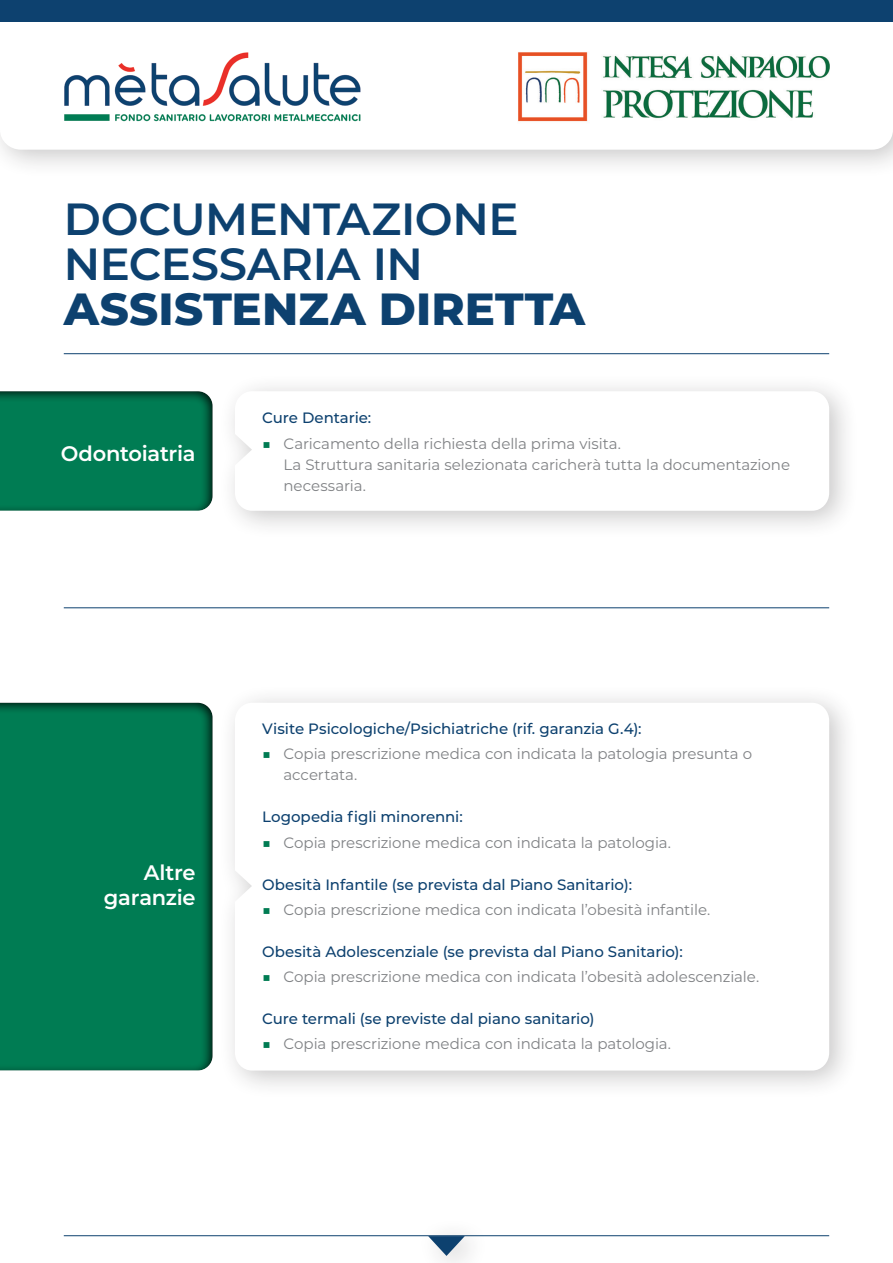
<style>
.page{position:relative;width:893px;height:1263px;background:#fff}
.page>*{position:absolute;margin:0;border:0;box-sizing:border-box;transform-origin:0 0}
.t1{font:600 45px/45px "Montserrat";letter-spacing:-.01em;color:#0d416f}
.t2{font:800 45px "Montserrat";letter-spacing:.005em;color:#0d416f}
.t3{font:600 21px/25.2px "Montserrat";letter-spacing:-.015em;color:#fff;text-align:right}
.t4{font:15px/21px "Montserrat";letter-spacing:-.005em;color:#808285}
.t5{font:500 15px "Montserrat";letter-spacing:-.005em;color:#0d416f}
.s1{font-weight:600;color:#007c53}
</style>
<div class="page">
<div style="left:0;top:0;width:893px;height:179px;background:#231f20;opacity:.25"></div>
<svg style="left:0;top:21px;width:893px;height:129px"></svg>
<img style="left:501px;top:34px;width:346px;height:105px">
<img style="left:55px;top:44px;width:314px;height:88px">
<div style="left:0;top:0;width:893px;height:21px;background:#0d416f"></div>
<div style="left:218px;top:684px;width:642px;height:416px;background:#231f20;opacity:.25"></div>
<svg style="left:235px;top:703px;width:594px;height:367px"></svg>
<div style="left:0;top:700px;width:215px;height:372px;background:#231f20;opacity:.96"></div>
<hr style="left:64px;top:353px;width:765px;height:1px;background:#0d416f">
<hr style="left:64px;top:1235px;width:765px;height:1px;background:#0d416f">
<div style="left:415px;top:1217px;width:76px;height:46px;background:#fdfdfd"></div>
<svg style="left:428px;top:1236px;width:37px;height:20px"></svg>
<div style="left:218px;top:372px;width:642px;height:168px;background:#231f20;opacity:.25"></div>
<svg style="left:235px;top:391px;width:594px;height:120px"></svg>
<div style="left:0;top:390px;width:215px;height:121px;background:#231f20;opacity:.96"></div>
<hr style="left:64px;top:607px;width:765px;height:1px;background:#0d416f">
<h1 class="t1" style="left:64px;top:194px;width:456px">DOCUMENTAZIONE<br>NECESSARIA IN</h1>
<h1 class="t2" style="left:64px;top:276px;width:523px">ASSISTENZA DIRETTA</h1>
<h2 class="t3" style="left:61px;top:440px;width:136px">Odontoiatria</h2>
<p class="t5" style="left:262px;top:407px;width:111px">Cure Dentarie:</p>
<p class="t4" style="left:283px;top:432px;width:508px;text-indent:-21px"><span class="s1">■</span> Caricamento della richiesta della prima visita.<br>La Struttura sanitaria selezionata caricherà tutta la documentazione necessaria.</p>
<h2 class="t3" style="left:104px;top:859px;width:93px">Altre garanzie</h2>
<p class="t5" style="left:262px;top:718px;width:381px">Visite Psicologiche/Psichiatriche (rif. garanzia G.4):</p>
<p class="t4" style="left:283px;top:743px;width:470px;text-indent:-21px"><span class="s1">■</span> Copia prescrizione medica con indicata la patologia presunta o accertata.</p>
<p class="t5" style="left:262px;top:807px;width:202px">Logopedia figli minorenni:</p>
<p class="t4" style="left:262px;top:831px;width:410px"><span class="s1">■</span> Copia prescrizione medica con indicata la patologia.</p>
<p class="t5" style="left:262px;top:874px;width:371px">Obesità Infantile (se prevista dal Piano Sanitario):</p>
<p class="t4" style="left:262px;top:898px;width:450px"><span class="s1">■</span> Copia prescrizione medica con indicata l’obesità infantile.</p>
<p class="t5" style="left:262px;top:941px;width:422px">Obesità Adolescenziale (se prevista dal Piano Sanitario):</p>
<p class="t4" style="left:262px;top:966px;width:498px"><span class="s1">■</span> Copia prescrizione medica con indicata l’obesità adolescenziale.</p>
<p class="t5" style="left:262px;top:1008px;width:334px">Cure termali (se previste dal piano sanitario)</p>
<p class="t4" style="left:262px;top:1033px;width:410px"><span class="s1">■</span> Copia prescrizione medica con indicata la patologia.</p>
</div>
